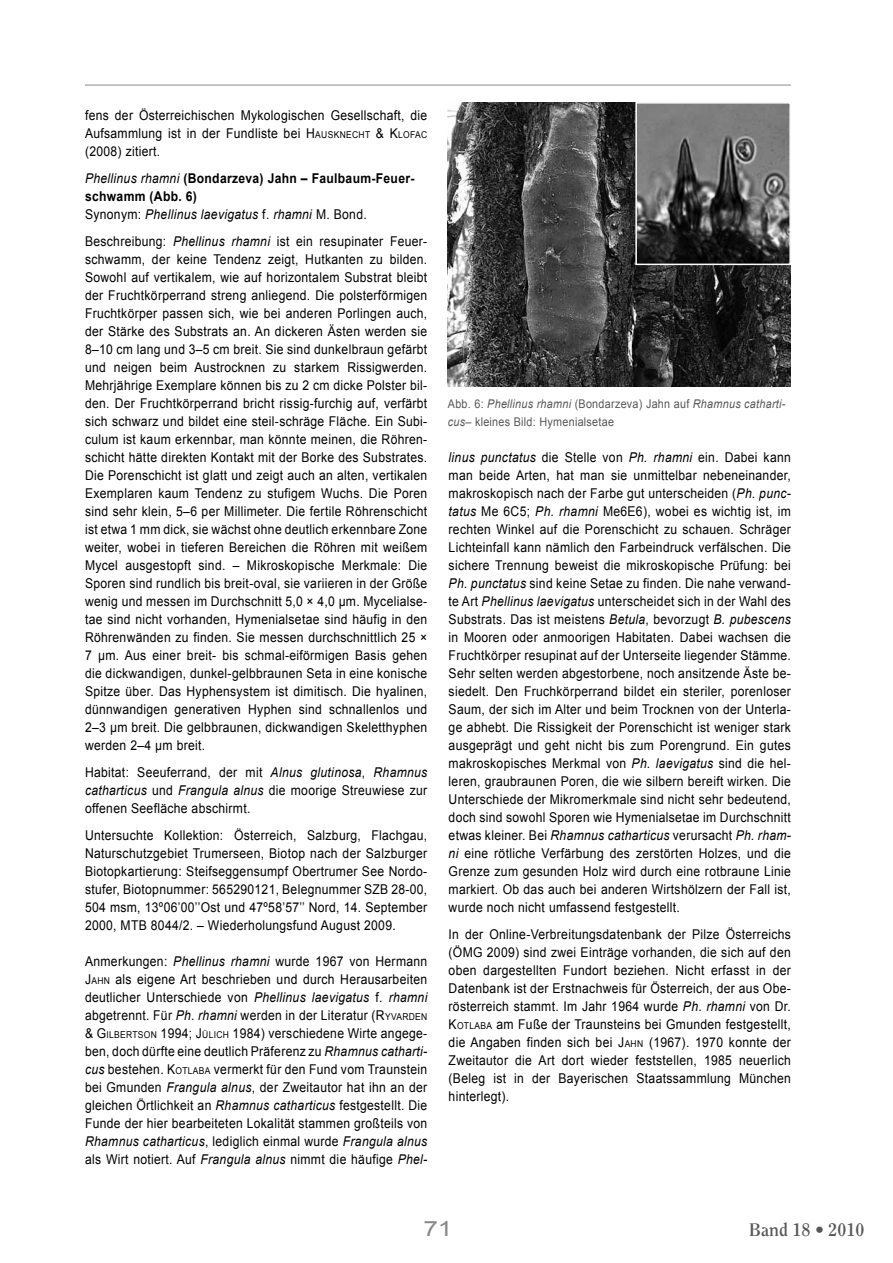
<style>
.page{position:relative;width:893px;height:1263px;background:#fff}
.page>*{position:absolute;margin:0;border:0;box-sizing:border-box;transform-origin:0 0}
.t1{font:21px "Arial";color:#87888a;scale:1.25 1}
.t2{font:700 18px "Clearface Std";color:#58585a}
.t3{font:13.5px/18px "Arial";letter-spacing:.025em;color:#000;text-align:justify;scale:.9 1}
.t4{font:700 13.5px/18px "Arial";letter-spacing:.025em;color:#000;scale:.9 1}
.t5{font:12px/18px "Arial";letter-spacing:.025em;color:#58585a;scale:.9 1}
.s1{font-style:inherit}
.s2{font-size:9.45px}
.s3{font-weight:400;font-style:italic}
.s4{font-weight:400}
.s5{font-style:italic}
</style>
<div class="page">
<hr style="left:85px;top:84px;width:706px;height:2px;background:#b1b3b4">
<img style="left:448px;top:102px;width:342px;height:285px">
<img style="left:638px;top:105px;width:150px;height:157px">
<div style="left:635px;top:102px;width:156px;height:163px;border:2px solid #fff"></div>
<p class="t3" style="left:85px;top:106px;width:382px">fens der Österreichischen Mykologischen Gesellschaft, die Aufsammlung ist in der Fundliste bei <span class="s1">H</span><span class="s2">AUSKNECHT</span> &amp; <span class="s1">K</span><span class="s2">LOFAC </span>(2008) zitiert.</p>
<p class="t4" style="left:85px;top:170px;width:368px"><span class="s3">Phellinus rhamni</span> (Bondarzeva) Jahn – Faulbaum-Feuer&shy;schwamm (Abb. 6)<br><span class="s4">Synonym:</span> <span class="s3">Phellinus laevigatus</span> <span class="s4">f.</span> <span class="s3">rhamni</span> <span class="s4">M. Bond.</span></p>
<p class="t3" style="left:85px;top:232px;width:382px">Beschreibung: <span class="s5">Phellinus rhamni</span> ist ein resupinater Feuer&shy;schwamm, der keine Tendenz zeigt, Hutkanten zu bilden.<br>Sowohl auf vertikalem, wie auf horizontalem Substrat bleibt der Fruchtkörperrand streng anliegend. Die polsterförmigen Fruchtkörper passen sich, wie bei anderen Porlingen auch, der Stärke des Substrats an. An dickeren Ästen werden sie 8–10 cm lang und 3–5 cm breit. Sie sind dunkelbraun gefärbt und neigen beim Austrocknen zu starkem Rissigwerden.<br>Mehrjährige Exemplare können bis zu 2 cm dicke Polster bil&shy;den. Der Fruchtkörperrand bricht rissig-furchig auf, verfärbt sich schwarz und bildet eine steil-schräge Fläche. Ein Subi&shy;culum ist kaum erkennbar, man könnte meinen, die Röhren&shy;schicht hätte direkten Kontakt mit der Borke des Substrates.<br>Die Porenschicht ist glatt und zeigt auch an alten, vertikalen Exemplaren kaum Tendenz zu stufigem Wuchs. Die Poren sind sehr klein, 5–6 per Millimeter. Die fertile Röhrenschicht ist etwa 1 mm dick, sie wächst ohne deutlich erkennbare Zone weiter, wobei in tieferen Bereichen die Röhren mit weißem Mycel ausgestopft sind. – Mikroskopische Merkmale: Die Sporen sind rundlich bis breit-oval, sie variieren in der Größe wenig und messen im Durchschnitt 5,0 × 4,0 µm. Mycelialse&shy;tae sind nicht vorhanden, Hymenialsetae sind häufig in den Röhrenwänden zu finden. Sie messen durchschnittlich 25 × 7 µm. Aus einer breit- bis schmal-eiförmigen Basis gehen die dickwandigen, dunkel-gelbbraunen Seta in eine konische Spitze über. Das Hyphensystem ist dimitisch. Die hyalinen, dünnwandigen generativen Hyphen sind schnallenlos und 2–3 µm breit. Die gelbbraunen, dickwandigen Skeletthyphen werden 2–4 µm breit.</p>
<p class="t3" style="left:85px;top:763px;width:382px">Habitat: Seeuferrand, der mit <span class="s5">Alnus glutinosa</span>, <span class="s5">Rhamnus catharticus</span> und <span class="s5">Frangula alnus</span> die moorige Streuwiese zur offenen Seefläche abschirmt.</p>
<p class="t3" style="left:85px;top:826px;width:382px">Untersuchte Kollektion: Österreich, Salzburg, Flachgau, Naturschutzgebiet Trumerseen, Biotop nach der Salzburger Biotopkartierung: Steifseggensumpf Obertrumer See Nordo&shy;stufer, Biotopnummer: 565290121, Belegnummer SZB 28-00, 504 msm, 13º06’00’’Ost und 47º58’57’’ Nord, 14. September 2000, MTB 8044/2. – Wiederholungsfund August 2009.</p>
<p class="t3" style="left:85px;top:952px;width:382px">Anmerkungen: <span class="s5">Phellinus rhamni</span> wurde 1967 von Hermann <span class="s1">J</span><span class="s2">AHN</span> als eigene Art beschrieben und durch Herausarbeiten deutlicher Unterschiede von <span class="s5">Phellinus laevigatus</span> f. <span class="s5">rhamni </span>abgetrennt. Für <span class="s5">Ph</span>. <span class="s5">rhamni</span> werden in der Literatur (<span class="s1">R</span><span class="s2">YVARDEN </span>&amp; <span class="s1">G</span><span class="s2">ILBERTSON</span> 1994; <span class="s1">J</span><span class="s2">ÜLICH</span> 1984) verschiedene Wirte angege&shy;ben, doch dürfte eine deutlich Präferenz zu <span class="s5">Rhamnus catharti&shy;cus</span> bestehen. <span class="s1">K</span><span class="s2">OTLABA</span> vermerkt für den Fund vom Traunstein bei Gmunden <span class="s5">Frangula alnus</span>, der Zweitautor hat ihn an der gleichen Örtlichkeit an <span class="s5">Rhamnus catharticus</span> festgestellt. Die Funde der hier bearbeiteten Lokalität stammen großteils von <span class="s5">Rhamnus catharticus</span>, lediglich einmal wurde <span class="s5">Frangula alnus </span>als Wirt notiert. Auf <span class="s5">Frangula alnus</span> nimmt die häufige <span class="s5">Phel-</span></p>
<p class="t5" style="left:448px;top:395px;width:377px">Abb. 6: <span class="s5">Phellinus rhamni</span> (Bondarzeva) Jahn auf <span class="s5">Rhamnus catharti&shy;cus</span>– kleines Bild: Hymenialsetae</p>
<p class="t3" style="left:449px;top:448px;width:382px"><span class="s5">linus punctatus</span> die Stelle von <span class="s5">Ph. rhamni</span> ein. Dabei kann man beide Arten, hat man sie unmittelbar nebeneinander, makroskopisch nach der Farbe gut unterscheiden (<span class="s5">Ph. punc&shy;tatus</span> Me 6C5; <span class="s5">Ph. rhamni</span> Me6E6), wobei es wichtig ist, im rechten Winkel auf die Porenschicht zu schauen. Schräger Lichteinfall kann nämlich den Farbeindruck verfälschen. Die sichere Trennung beweist die mikroskopische Prüfung: bei <span class="s5">Ph. punctatus</span> sind keine Setae zu finden. Die nahe verwand&shy;te Art <span class="s5">Phellinus laevigatus</span> unterscheidet sich in der Wahl des Substrats. Das ist meistens <span class="s5">Betula</span>, bevorzugt <span class="s5">B. pubescens </span>in Mooren oder anmoorigen Habitaten. Dabei wachsen die Fruchtkörper resupinat auf der Unterseite liegender Stämme.<br>Sehr selten werden abgestorbene, noch ansitzende Äste be&shy;siedelt. Den Fruchkörperrand bildet ein steriler, porenloser Saum, der sich im Alter und beim Trocknen von der Unterla&shy;ge abhebt. Die Rissigkeit der Porenschicht ist weniger stark ausgeprägt und geht nicht bis zum Porengrund. Ein gutes makroskopisches Merkmal von <span class="s5">Ph. laevigatus</span> sind die hel&shy;leren, graubraunen Poren, die wie silbern bereift wirken. Die Unterschiede der Mikromerkmale sind nicht sehr bedeutend, doch sind sowohl Sporen wie Hymenialsetae im Durchschnitt etwas kleiner. Bei <span class="s5">Rhamnus catharticus</span> verursacht <span class="s5">Ph. rham&shy;ni</span> eine rötliche Verfärbung des zerstörten Holzes, und die Grenze zum gesunden Holz wird durch eine rotbraune Linie markiert. Ob das auch bei anderen Wirtshölzern der Fall ist, wurde noch nicht umfassend festgestellt.</p>
<p class="t3" style="left:449px;top:925px;width:382px">In der Online-Verbreitungsdatenbank der Pilze Österreichs (ÖMG 2009) sind zwei Einträge vorhanden, die sich auf den oben dargestellten Fundort beziehen. Nicht erfasst in der Datenbank ist der Erstnachweis für Österreich, der aus Obe&shy;rösterreich stammt. Im Jahr 1964 wurde <span class="s5">Ph</span>. <span class="s5">rhamni</span> von Dr.<br><span class="s1">K</span><span class="s2">OTLABA</span> am Fuße der Traunsteins bei Gmunden festgestellt, die Angaben finden sich bei <span class="s1">J</span><span class="s2">AHN</span> (1967). 1970 konnte der Zweitautor die Art dort wieder feststellen, 1985 neuerlich (Beleg ist in der Bayerischen Staatssammlung München hinterlegt).</p>
<h1 class="t1" style="left:423px;top:1215px;width:25px">71</h1>
<h2 class="t2" style="left:749px;top:1219px;width:117px">Band 18 • 2010</h2>
</div>
